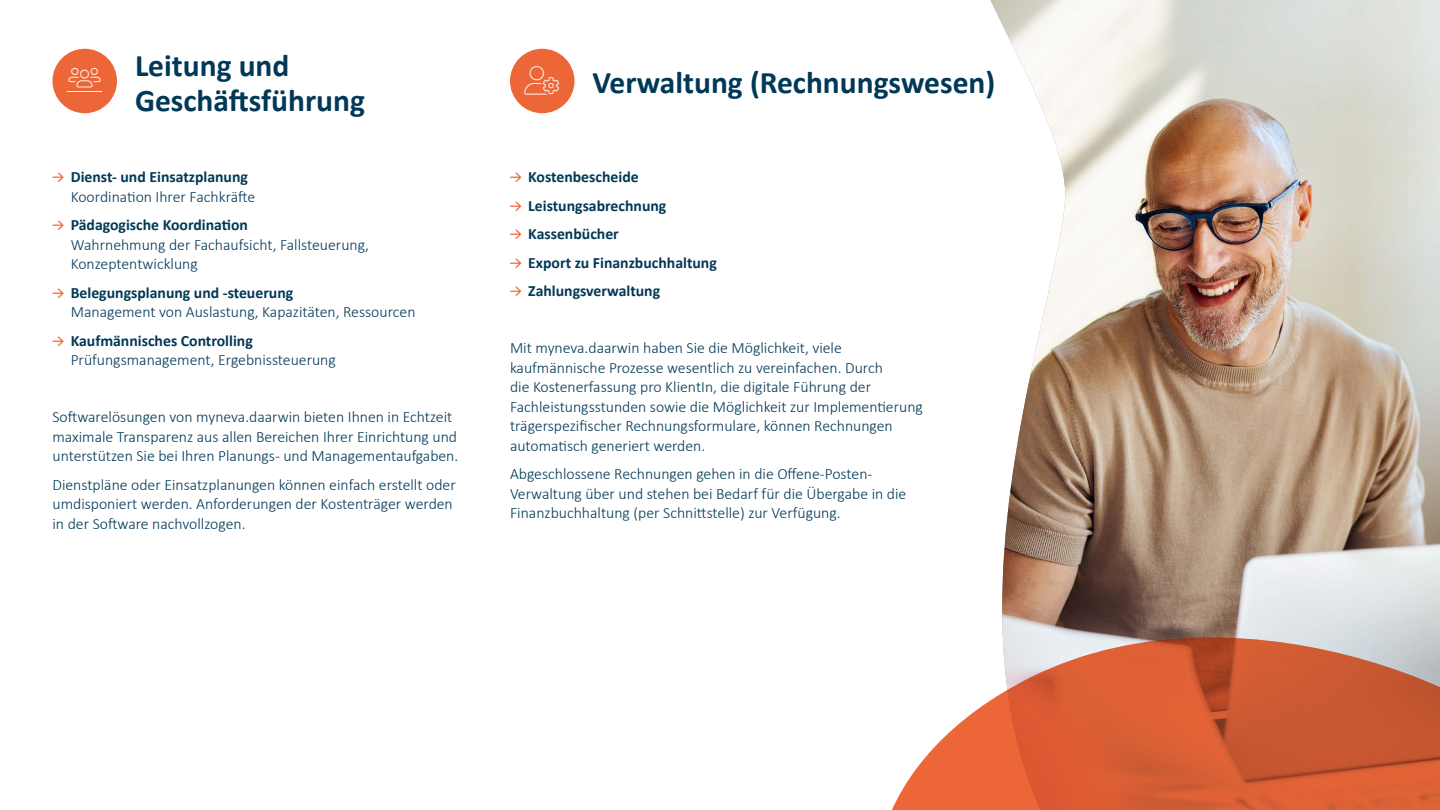
<style>
.page{position:relative;width:1440px;height:810px;background:#fff}
.page>*{position:absolute;margin:0;border:0;box-sizing:border-box;transform-origin:0 0}
.t1{font:700 31.5px/34.5px "Calibri";color:#003857}
.t2{font:300 15.75px/19.5px "Calibri";color:#003857}
.t3{font:700 15.75px/28.5px "Calibri";color:#003857}
</style>
<div class="page">
<div style="left:52px;top:49px;width:65px;height:64px;background:#ed6638;border-radius:50%"></div>
<div style="left:510px;top:49px;width:64px;height:64px;background:#ed6638;border-radius:50%"></div>
<img style="left:990px;top:0;width:450px;height:628px">
<svg style="left:892px;top:628px;width:548px;height:182px;background:#d97d5e"></svg>
<h1 class="t1" style="left:135px;top:47px;width:232px">Leitung und<br>Geschäftsführung</h1>
<p class="t3" style="left:71px;top:162px;width:179px">Dienst- und Einsatzplanung</p>
<p class="t2" style="left:71px;top:186px;width:186px">Koordination Ihrer Fachkräfte</p>
<p class="t3" style="left:71px;top:210px;width:179px">Pädagogische Koordination</p>
<p class="t2" style="left:71px;top:234px;width:300px">Wahrnehmung der Fachaufsicht, Fallsteuerung,<br>Konzeptentwicklung</p>
<p class="t3" style="left:71px;top:278px;width:224px">Belegungsplanung und -steuerung</p>
<p class="t2" style="left:71px;top:302px;width:346px">Management von Auslastung, Kapazitäten, Ressourcen</p>
<p class="t3" style="left:71px;top:326px;width:184px">Kaufmännisches Controlling</p>
<p class="t2" style="left:71px;top:350px;width:267px">Prüfungsmanagement, Ergebnissteuerung</p>
<p class="t2" style="left:53px;top:407px;width:407px">Softwarelösungen von myneva.daarwin bieten Ihnen in Echtzeit maximale Transparenz aus allen Bereichen Ihrer Einrichtung und unterstützen Sie bei Ihren Planungs- und Managementaufgaben.</p>
<p class="t2" style="left:53px;top:474px;width:405px">Dienstpläne oder Einsatzplanungen können einfach erstellt oder umdisponiert werden. Anforderungen der Kostenträger werden in der Software nachvollzogen.</p>
<h1 class="t1" style="left:592px;top:64px;width:404px">Verwaltung (Rechnungswesen)</h1>
<p class="t3" style="left:528px;top:162px;width:190px">Kostenbescheide<br>Leistungsabrechnung<br>Kassenbücher<br>Export zu Finanzbuchhaltung<br>Zahlungsverwaltung</p>
<p class="t2" style="left:510px;top:338px;width:414px">Mit myneva.daarwin haben Sie die Möglichkeit, viele kaufmännische Prozesse wesentlich zu vereinfachen. Durch<br>die Kostenerfassung pro KlientIn, die digitale Führung der Fachleistungsstunden sowie die Möglichkeit zur Implementierung trägerspezifischer Rechnungsformulare, können Rechnungen automatisch generiert werden.</p>
<p class="t2" style="left:510px;top:464px;width:398px">Abgeschlossene Rechnungen gehen in die Offene-Posten-<br>Verwaltung über und stehen bei Bedarf für die Übergabe in die<br>Finanzbuchhaltung (per Schnittstelle) zur Verfügung.</p>
</div>
